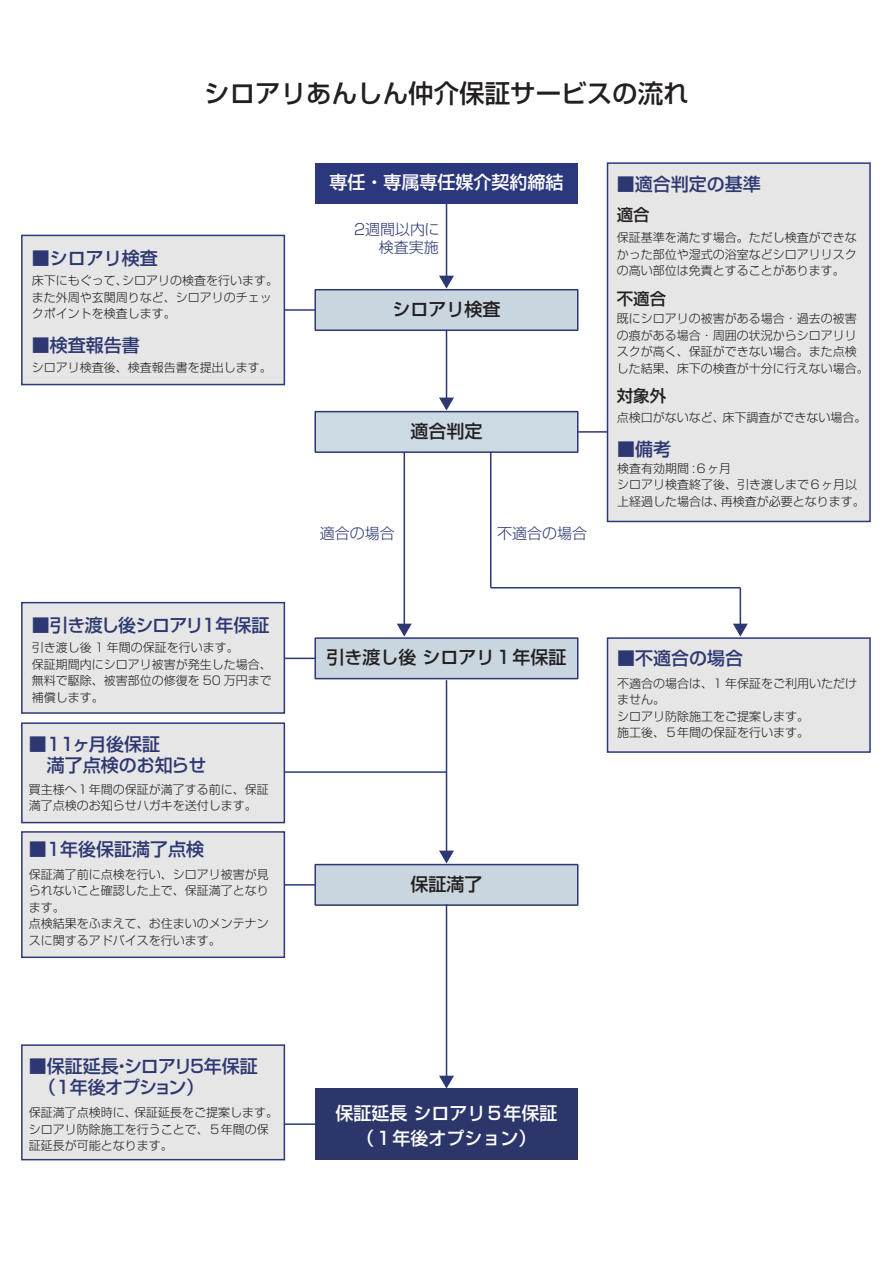
<style>
.page{position:relative;width:893px;height:1263px;background:#fff}
.page>*{position:absolute;margin:0;border:0;box-sizing:border-box;transform-origin:0 0}
.t1{font:500 25.5px "Shin Go Pro";color:#231f20}
.t2{font:500 18px/21.6px "Shin Go Pro";color:#2d3872}
.t3{font:500 18px/25.5px "Shin Go Pro";color:#fff;text-align:center}
.t4{font:500 18px "Shin Go Pro";color:#231f20}
.t5{font:500 18px/21.6px "Shin Go Pro";letter-spacing:-.045em;color:#2d3872}
.t6{font:500 18px "Shin Go Pro";letter-spacing:-.04em;color:#2d3872}
.t7{font:500 16.5px "Shin Go Pro";color:#231f20}
.t8{font:300 15px/18px "Shin Go Pro";color:#2d3872;text-align:right}
.t9{font:300 12px/16.5px "Shin Go Pro";color:#231f20}
</style>
<div class="page">
<div style="left:21px;top:235px;width:264px;height:150px;background:#e6e6e6;border:2px solid #2c387d"></div>
<div style="left:21px;top:602px;width:264px;height:112px;background:#e6e6e6;border:2px solid #2c387d"></div>
<div style="left:21px;top:722px;width:264px;height:101px;background:#e6e6e6;border:2px solid #2c387d"></div>
<div style="left:21px;top:1044px;width:264px;height:116px;background:#e6e6e6;border:2px solid #2c387d"></div>
<div style="left:21px;top:831px;width:264px;height:127px;background:#e6e6e6;border:2px solid #2c387d"></div>
<div style="left:315px;top:163px;width:263px;height:41px;background:#2c387d"></div>
<div style="left:314px;top:289px;width:264px;height:42px;background:#c9d6e0;border:2px solid #2d3872"></div>
<div style="left:314px;top:411px;width:264px;height:42px;background:#ccdae4;border:2px solid #2d3872"></div>
<div style="left:314px;top:637px;width:264px;height:42px;background:#c9d6e0;border:2px solid #2d3872"></div>
<div style="left:314px;top:864px;width:264px;height:42px;background:#c9d6e0;border:2px solid #2d3872"></div>
<div style="left:315px;top:1089px;width:263px;height:71px;background:#2c366a"></div>
<div style="left:607px;top:162px;width:264px;height:360px;background:#e6e6e6;border:2px solid #2c387d"></div>
<div style="left:607px;top:637px;width:264px;height:116px;background:#e6e6e6;border:2px solid #2c387d"></div>
<hr style="left:284px;top:309px;width:31px;height:2px;background:#2c387d">
<hr style="left:284px;top:658px;width:31px;height:1px;background:#2c387d">
<hr style="left:284px;top:884px;width:31px;height:1px;background:#2c387d">
<hr style="left:284px;top:1123px;width:31px;height:2px;background:#2c387d">
<hr style="left:284px;top:771px;width:162px;height:2px;background:#2c387d">
<hr style="left:578px;top:431px;width:29px;height:2px;background:#2c387d">
<hr style="left:491px;top:587px;width:249px;height:1px;background:#2d3872">
<hr style="left:446px;top:204px;width:1px;height:74px;background:#2d3872">
<svg style="left:439px;top:276px;width:15px;height:13px"></svg>
<hr style="left:446px;top:330px;width:1px;height:70px;background:#2d3872">
<svg style="left:439px;top:398px;width:15px;height:12px"></svg>
<hr style="left:404px;top:452px;width:1px;height:174px;background:#2d3872">
<svg style="left:397px;top:624px;width:15px;height:13px"></svg>
<hr style="left:446px;top:680px;width:1px;height:173px;background:#2d3872">
<svg style="left:439px;top:851px;width:15px;height:12px"></svg>
<hr style="left:446px;top:904px;width:1px;height:174px;background:#2d3872">
<svg style="left:439px;top:1076px;width:15px;height:13px"></svg>
<hr style="left:490px;top:452px;width:1px;height:136px;background:#2d3872">
<hr style="left:740px;top:588px;width:1px;height:38px;background:#2d3872">
<svg style="left:733px;top:624px;width:15px;height:13px"></svg>
<h1 class="t1" style="left:204px;top:73px;width:486px">シロアリあんしん仲介保証サービスの流れ</h1>
<h2 class="t2" style="left:32px;top:245px;width:127px">■シロアリ検査</h2>
<p class="t9" style="left:32px;top:271px;width:248px">床下にもぐって、シロアリの検査を行います。また外周や玄関周りなど、シロアリのチェックポイントを検査します。</p>
<h2 class="t2" style="left:32px;top:332px;width:109px">■検査報告書</h2>
<p class="t9" style="left:32px;top:357px;width:242px">シロアリ検査後、検査報告書を提出します。</p>
<h2 class="t6" style="left:32px;top:610px;width:239px">■引き渡し後シロアリ1年保証</h2>
<h2 class="t3" style="left:329px;top:168px;width:235px">専任・専属専任媒介契約締結</h2>
<p class="t8" style="left:352px;top:219px;width:89px">２週間以内に検査実施</p>
<h2 class="t4" style="left:392px;top:294px;width:109px">シロアリ検査</h2>
<h2 class="t4" style="left:410px;top:416px;width:73px">適合判定</h2>
<p class="t8" style="left:320px;top:522px;width:76px">適合の場合</p>
<p class="t8" style="left:497px;top:522px;width:91px">不適合の場合</p>
<h2 class="t2" style="left:617px;top:171px;width:145px">■適合判定の基準</h2>
<h3 class="t7" style="left:617px;top:201px;width:34px">適合</h3>
<p class="t9" style="left:617px;top:228px;width:242px;text-align:justify">保証基準を満たす場合。ただし検査ができなかった部位や湿式の浴室などシロアリリスクの高い部位は免責とすることがあります。</p>
<h3 class="t7" style="left:617px;top:285px;width:51px">不適合</h3>
<p class="t9" style="left:617px;top:309px;width:253px">既にシロアリの被害がある場合・過去の被害の痕がある場合・周囲の状況からシロアリリスクが高く、保証ができない場合。また点検した結果、床下の検査が十分に行えない場合。</p>
<h3 class="t7" style="left:617px;top:382px;width:51px">対象外</h3>
<h2 class="t2" style="left:617px;top:436px;width:55px">■備考</h2>
<p class="t9" style="left:617px;top:408px;width:251px">点検口がないなど、床下調査ができない場合。</p>
<p class="t9" style="left:617px;top:459px;width:249px">検査有効期間 :６ヶ月<br>シロアリ検査終了後、引き渡しまで６ヶ月以上経過した場合は、再検査が必要となります。</p>
<p class="t9" style="left:32px;top:638px;width:242px">引き渡し後 1 年間の保証を行います。<br>保証期間内にシロアリ被害が発生した場合、無料で駆除、被害部位の修復を 50 万円まで補償します。</p>
<h2 class="t2" style="left:617px;top:645px;width:127px">■不適合の場合</h2>
<h2 class="t4" style="left:326px;top:643px;width:241px">引き渡し後 シロアリ１年保証</h2>
<p class="t9" style="left:617px;top:673px;width:242px">不適合の場合は、1 年保証をご利用いただけません。<br>シロアリ防除施工をご提案します。<br>施工後、５年間の保証を行います。</p>
<h2 class="t2" style="left:47px;top:731px;width:161px;text-indent:-18px">■11ヶ月後保証<br>満了点検のお知らせ</h2>
<p class="t9" style="left:29px;top:779px;width:242px">買主様へ１年間の保証が満了する前に、保証満了点検のお知らせハガキを送付します。</p>
<h2 class="t2" style="left:29px;top:836px;width:177px">■１年後保証満了点検</h2>
<p class="t9" style="left:29px;top:864px;width:242px">保証満了前に点検を行い、シロアリ被害が見られないこと確認した上で、保証満了となります。<br>点検結果をふまえて、お住まいのメンテナンスに関するアドバイスを行います。</p>
<h2 class="t4" style="left:410px;top:869px;width:73px">保証満了</h2>
<h2 class="t5" style="left:38px;top:1053px;width:221px;text-indent:-9px">■保証延長・シロアリ５年保証（1年後オプション）</h2>
<p class="t9" style="left:29px;top:1103px;width:251px">保証満了点検時に、保証延長をご提案します。シロアリ防除施工を行うことで、５年間の保証延長が可能となります。</p>
<h2 class="t3" style="left:335px;top:1098px;width:223px">保証延長 シロアリ５年保証（１年後オプション）</h2>
</div>
